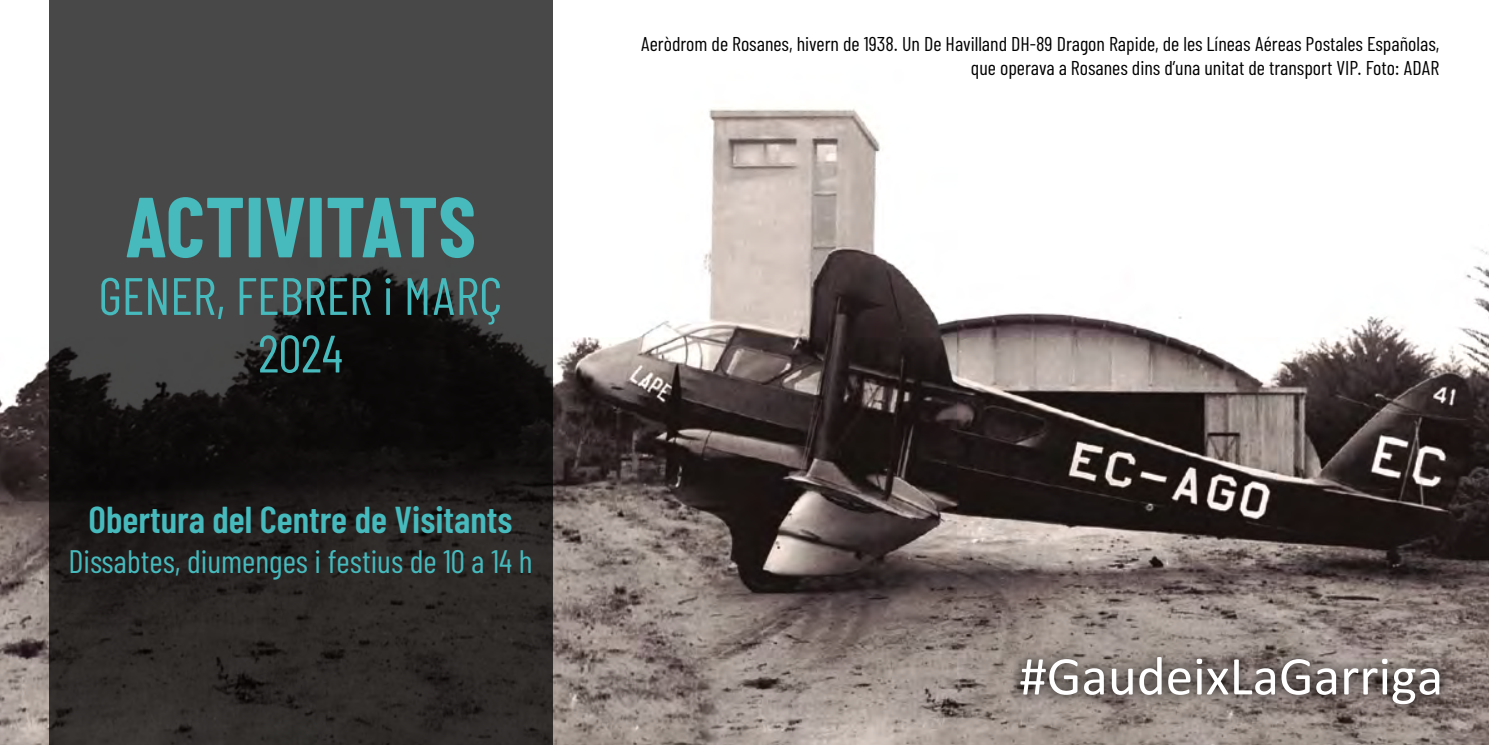
<style>
.page{position:relative;width:1489px;height:745px;background:#fff}
.page>*{position:absolute;margin:0;border:0;box-sizing:border-box;transform-origin:0 0}
.t1{font:700 85px "Barlow Condensed";color:#46babd}
.t2{font:52.5px/57.5px "Barlow Condensed";color:#46babd;text-align:center}
.t3{font:600 37.5px "Barlow Condensed";color:#46babd}
.t4{font:32.5px "Barlow Condensed";color:#46babd}
.t5{font:20px/24px "Barlow Condensed";color:#000;text-align:right}
</style>
<div class="page">
<img style="left:0;top:18px;width:1488px;height:726px">
<svg style="left:50px;top:0;width:503px;height:744px;background:#31302f"></svg>
<svg style="left:1007px;top:644px;width:444px;height:72px;background:#8c807b"></svg>
<svg style="left:1020px;top:658px;width:57px;height:36px"></svg>
<svg style="left:1083px;top:667px;width:20px;height:27px"></svg>
<svg style="left:1111px;top:668px;width:21px;height:26px"></svg>
<svg style="left:1139px;top:656px;width:22px;height:38px"></svg>
<svg style="left:1168px;top:667px;width:22px;height:27px"></svg>
<svg style="left:1196px;top:658px;width:32px;height:36px"></svg>
<svg style="left:1234px;top:659px;width:40px;height:35px"></svg>
<svg style="left:1281px;top:658px;width:28px;height:36px"></svg>
<svg style="left:1316px;top:667px;width:19px;height:27px"></svg>
<svg style="left:1344px;top:658px;width:95px;height:45px"></svg>
<p class="t1" style="left:125px;top:174px;width:353px">ACTIVITATS</p>
<p class="t2" style="left:98px;top:266px;width:405px">GENER, FEBRER i MARÇ<br>2024</p>
<p class="t3" style="left:88px;top:495px;width:425px">Obertura del Centre de Visitants</p>
<p class="t4" style="left:68px;top:540px;width:465px">Dissabtes, diumenges i festius de 10 a 14 h</p>
<p class="t5" style="left:640px;top:31px;width:800px">Aeròdrom de Rosanes, hivern de 1938. Un De Havilland DH-89 Dragon Rapide, de les Líneas Aéreas Postales Españolas, que operava a Rosanes dins d’una unitat de transport VIP. Foto: ADAR</p>
</div>
